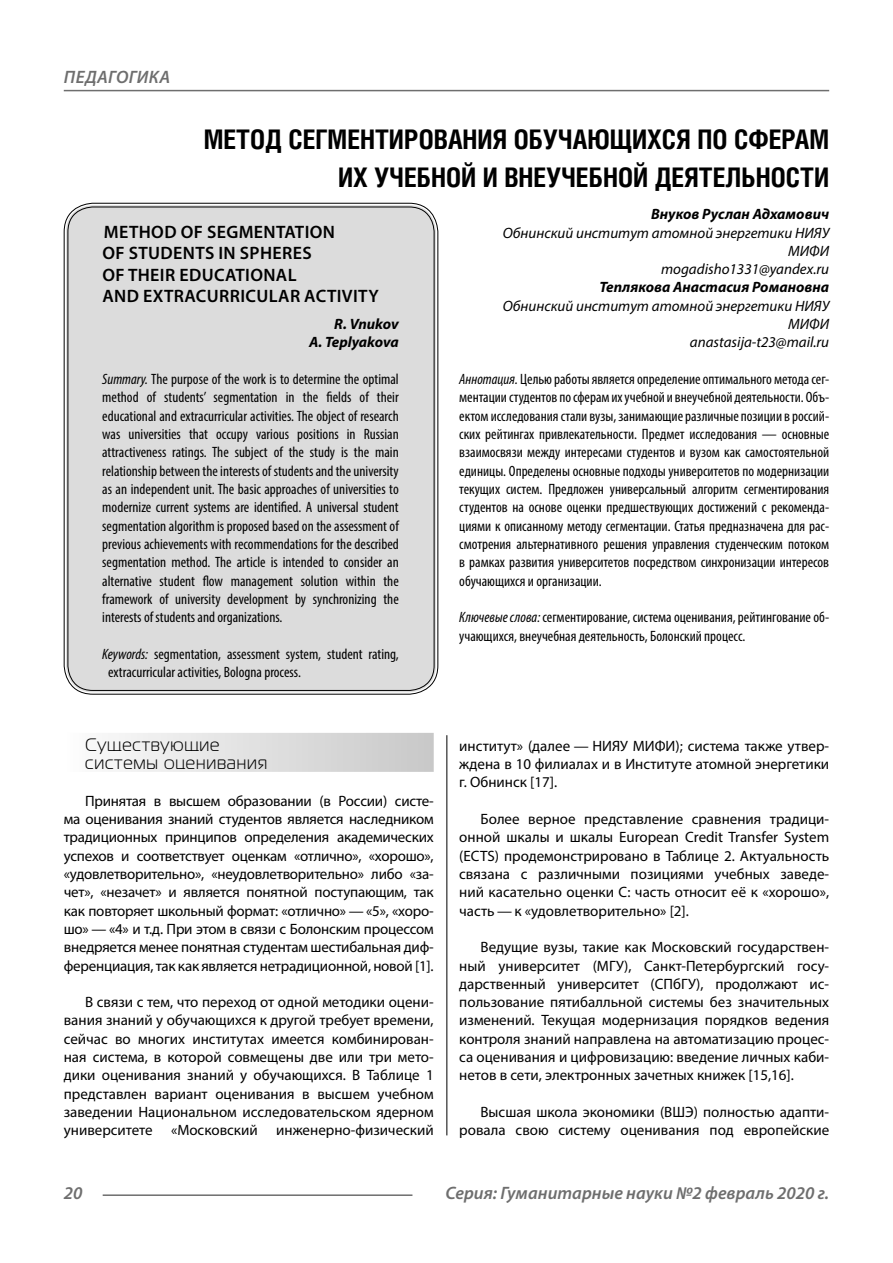
<style>
.page{position:relative;width:893px;height:1263px;background:#fff}
.page>*{position:absolute;margin:0;border:0;box-sizing:border-box;transform-origin:0 0}
.Header{font:700 27px/37.5px "Helios Cond C";color:#000;text-align:right}
.Header-eng{font:600 18px/21.6px "Myriad Pro";letter-spacing:.02em;color:#000}
.t1{font:italic 600 18px "Myriad Pro";color:#6e6e6e}
.Subheader_2lines{font:18px/18.3px "Magistral C";letter-spacing:.05em;color:#000}
.Normal{font:15px/18.3px "Myriad Pro";color:#000;text-align:justify}
.Annotation-eng{font:condensed 15px/18.3px "Myriad Pro";color:#000;text-align:justify}
.Annotation-rus{font:condensed 15px/18.3px "Myriad Pro";color:#000;text-align:justify}
.Author-doc{font:italic 15px/18.3px "Myriad Pro";color:#000;text-align:right}
.Author{font:italic 700 15px "Myriad Pro";color:#000}
.Author-email{font:italic 15px "Myriad Pro";color:#000}
.Author-eng{font:italic 700 15px "Myriad Pro";letter-spacing:-.01em;color:#000}
.s1{font-style:italic}
</style>
<div class="page">
<hr style="left:446px;top:128px;width:1px;height:1007px;background:#000">
<div style="left:43px;top:0;width:786px;height:735px;background:#fff"></div>
<div style="left:64px;top:733px;width:370px;height:39px;background:linear-gradient(to right,#fcfcfc,#c8c8c8)"></div>
<div style="left:66px;top:205px;width:370px;height:487px;background:#dcdcdc;border-radius:27px"></div>
<hr style="left:103px;top:1194px;width:309px;height:2px;background:#6e6e6e">
<hr style="left:64px;top:90px;width:765px;height:1px;background:#6e6e6e">
<p class="t1" style="left:64px;top:66px;width:24px">Педагогика</p>
<p class="Header" style="left:204px;top:120px;width:627px">МЕТОД СЕГМЕНТИРОВАНИЯ ОБУЧАЮЩИХСЯ ПО СФЕРАМ<br>ИХ УЧЕБНОЙ И ВНЕУЧЕБНОЙ ДЕЯТЕЛЬНОСТИ</p>
<p class="Author" style="left:651px;top:204px;width:180px">Внуков Руслан Адхамович</p>
<p class="Author-doc" style="left:503px;top:223px;width:328px">Обнинский институт атомной энергетики НИЯУ<br>МИФИ</p>
<p class="Author-email" style="left:661px;top:260px;width:170px">mogadisho1331@yandex.ru</p>
<p class="Author" style="left:599px;top:278px;width:231px">Теплякова Анастасия Романовна</p>
<p class="Author-doc" style="left:503px;top:296px;width:328px">Обнинский институт атомной энергетики НИЯУ<br>МИФИ</p>
<p class="Author-email" style="left:690px;top:333px;width:141px">anastasija-t23@mail.ru</p>
<p class="Annotation-rus" style="left:459px;top:370px;width:371px"><span class="s1">Аннотация.</span> Целью работы является определение оптимального метода сег&shy;ментации студентов по сферам их учебной и внеучебной деятельности. Объ&shy;ектом исследования стали вузы, занимающие различные позиции в россий&shy;ских рейтингах привлекательности. Предмет исследования — основные взаимосвязи между интересами студентов и вузом как самостоятельной единицы. Определены основные подходы университетов по модернизации текущих систем. Предложен универсальный алгоритм сегментирования студентов на основе оценки предшествующих достижений с рекоменда&shy;циями к описанному методу сегментации. Статья предназначена для рас&shy;смотрения альтернативного решения управления студенческим потоком в рамках развития университетов посредством синхронизации интересов обучающихся и организации.</p>
<p class="Annotation-rus" style="left:459px;top:608px;width:371px"><span class="s1">Ключевые слова:</span> сегментирование, система оценивания, рейтингование об&shy;учающихся, внеучебная деятельность, Болонский процесс.</p>
<p class="Header-eng" style="left:102px;top:220px;width:278px">METHOD OF SEGMENTATION<br>OF STUDENTS IN SPHERES<br>OF THEIR EDUCATIONAL<br>AND EXTRACURRICULAR ACTIVITY</p>
<p class="Author-eng" style="left:334px;top:314px;width:66px">R. Vnukov</p>
<p class="Author-eng" style="left:309px;top:333px;width:91px">A. Teplyakova</p>
<p class="Annotation-eng" style="left:102px;top:370px;width:298px"><span class="s1">Summary.</span> The purpose of the work is to determine the optimal method of students’ segmentation in the fields of their educational and extracurricular activities. The object of research was universities that occupy various positions in Russian attractiveness ratings. The subject of the study is the main relationship between the interests of students and the university as an independent unit. The basic approaches of universities to modernize current systems are identified. A universal student segmentation algorithm is proposed based on the assessment of previous achievements with recommendations for the described segmentation method. The article is intended to consider an alternative student flow management solution within the framework of university development by synchronizing the interests of students and organizations.</p>
<p class="Annotation-eng" style="left:108px;top:645px;width:292px;text-indent:-6px"><span class="s1">Keywords:</span> segmentation, assessment system, student rating, extracurricular activities, Bologna process.</p>
<p class="Subheader_2lines" style="left:85px;top:735px;width:184px">Существующие системы оценивания</p>
<p class="Normal" style="left:64px;top:791px;width:371px;text-indent:21px">Принятая в высшем образовании (в России) систе&shy;ма оценивания знаний студентов является наследником традиционных принципов определения академических успехов и соответствует оценкам «отлично», «хорошо», «удовлетворительно», «неудовлетворительно» либо «за&shy;чет», «незачет» и является понятной поступающим, так как повторяет школьный формат: «отлично» — «5», «хоро&shy;шо» — «4» и т. д. При этом в связи с Болонским процессом внедряется менее понятная студентам шестибальная диф&shy;ференциация, так как является нетрадиционной, новой [1].</p>
<p class="Normal" style="left:64px;top:993px;width:371px;text-indent:21px">В связи с тем, что переход от одной методики оцени&shy;вания знаний у обучающихся к другой требует времени, сейчас во многих институтах имеется комбинирован&shy;ная система, в которой совмещены две или три мето&shy;дики оценивания знаний у обучающихся. В Таблице 1 представлен вариант оценивания в высшем учебном заведении Национальном исследовательском ядерном университете «Московский инженерно-физический</p>
<p class="Normal" style="left:459px;top:736px;width:371px">институт» (далее — НИЯУ МИФИ); система также утвер&shy;ждена в 10 филиалах и в Институте атомной энергетики г. Обнинск [17].</p>
<p class="Normal" style="left:459px;top:809px;width:371px;text-indent:21px">Более верное представление сравнения традици&shy;онной шкалы и шкалы European Credit Transfer System (ECTS) продемонстрировано в Таблице 2. Актуальность связана с различными позициями учебных заведе&shy;ний касательно оценки C: часть относит её к «хорошо», часть — к «удовлетворительно» [2].</p>
<p class="Normal" style="left:459px;top:938px;width:371px;text-indent:21px">Ведущие вузы, такие как Московский государствен&shy;ный университет (МГУ), Санкт-Петербургский госу&shy;дарственный университет (СПбГУ), продолжают ис&shy;пользование пятибалльной системы без значительных изменений. Текущая модернизация порядков ведения контроля знаний направлена на автоматизацию процес&shy;са оценивания и цифровизацию: введение личных каби&shy;нетов в сети, электронных зачетных книжек [15,16].</p>
<p class="Normal" style="left:459px;top:1103px;width:371px;text-align:right">Высшая школа экономики (ВШЭ) полностью адапти&shy;ровала свою систему оценивания под европейские</p>
<p class="t1" style="left:64px;top:1182px;width:20px">20</p>
<p class="t1" style="left:445px;top:1182px;width:385px">Серия: Гуманитарные науки №2 февраль 2020 г.</p>
</div>
